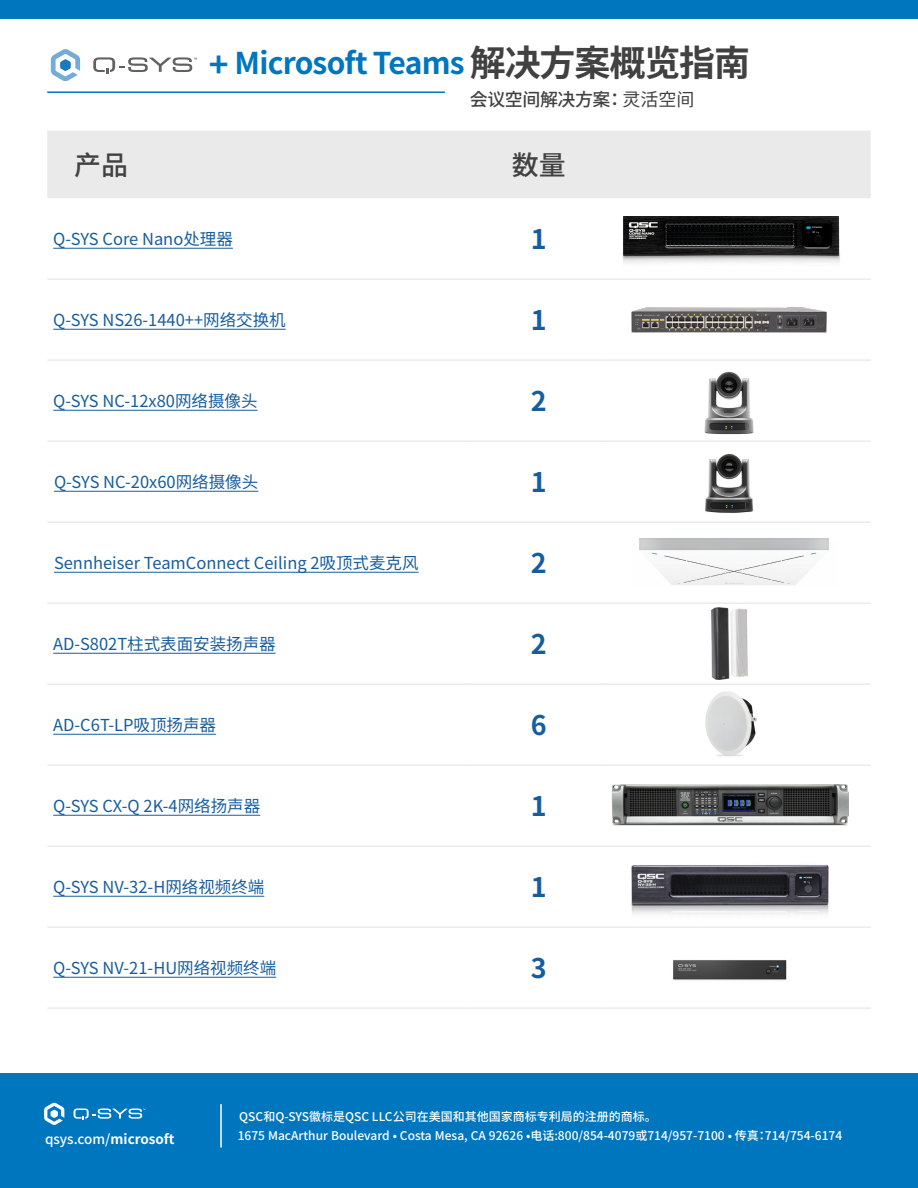
<style>
.page{position:relative;width:918px;height:1188px;background:#fff}
.page>*{position:absolute;margin:0;border:0;box-sizing:border-box;transform-origin:0 0}
.t1{font:700 36px "Noto Sans CJ Kjp";letter-spacing:-.03em;color:#414141}
.t2{font:700 30px "Noto Sans CJ Kjp";letter-spacing:-.025em;color:#0076bf}
.equip_list_model{font:700 27px "Noto Sans CJ Kjp";color:#175d9e}
.equip_list_model-2{font:500 27px "Noto Sans CJ Kjp";color:#414141}
.t3{font:500 18px "Noto Sans CJ Kjp";letter-spacing:-.025em;color:#414141}
.t4{font:16.5px "Noto Sans CJ Kjp";color:#175d9e}
.t5{font:500 13.5px "Noto Sans CJ Kjp";color:#fff}
.t6{font:500 12px "Noto Sans CJ Kjp";color:#fff}
.s1{font-weight:400}
.s2{font-size:33.6px}
.s3{font-weight:700}
</style>
<div class="page">
<div style="left:0;top:1074px;width:918px;height:114px;background:#0076bf"></div>
<hr style="left:220px;top:1104px;width:2px;height:43px;background:#fff">
<div style="left:0;top:0;width:918px;height:18px;background:#0076bf"></div>
<div style="left:47px;top:131px;width:824px;height:67px;background:#eaeaea"></div>
<hr style="left:470px;top:278px;width:138px;height:2px;background:#ebebec">
<hr style="left:608px;top:278px;width:263px;height:2px;background:#ebebec">
<hr style="left:470px;top:926px;width:138px;height:2px;background:#ebebec">
<hr style="left:608px;top:926px;width:263px;height:2px;background:#ebebec">
<hr style="left:470px;top:1007px;width:138px;height:2px;background:#ebebec">
<hr style="left:608px;top:1007px;width:263px;height:2px;background:#ebebec">
<hr style="left:470px;top:683px;width:138px;height:2px;background:#ebebec">
<hr style="left:608px;top:683px;width:263px;height:2px;background:#ebebec">
<hr style="left:47px;top:278px;width:423px;height:2px;background:#ebebec">
<hr style="left:47px;top:683px;width:423px;height:2px;background:#ebebec">
<hr style="left:47px;top:926px;width:423px;height:2px;background:#ebebec">
<hr style="left:47px;top:1007px;width:423px;height:2px;background:#ebebec">
<hr style="left:47px;top:359px;width:423px;height:2px;background:#ebebec">
<hr style="left:470px;top:359px;width:138px;height:2px;background:#ebebec">
<hr style="left:608px;top:359px;width:263px;height:2px;background:#ebebec">
<hr style="left:47px;top:440px;width:423px;height:2px;background:#ebebec">
<hr style="left:470px;top:440px;width:138px;height:2px;background:#ebebec">
<hr style="left:608px;top:440px;width:263px;height:2px;background:#ebebec">
<hr style="left:47px;top:521px;width:423px;height:2px;background:#ebebec">
<hr style="left:470px;top:521px;width:138px;height:2px;background:#ebebec">
<hr style="left:608px;top:521px;width:263px;height:2px;background:#ebebec">
<hr style="left:47px;top:602px;width:423px;height:2px;background:#ebebec">
<hr style="left:470px;top:602px;width:138px;height:2px;background:#ebebec">
<hr style="left:608px;top:602px;width:263px;height:2px;background:#ebebec">
<hr style="left:47px;top:764px;width:423px;height:2px;background:#ebebec">
<hr style="left:470px;top:764px;width:138px;height:2px;background:#ebebec">
<hr style="left:608px;top:764px;width:263px;height:2px;background:#ebebec">
<hr style="left:47px;top:845px;width:423px;height:2px;background:#ebebec">
<hr style="left:470px;top:845px;width:138px;height:2px;background:#ebebec">
<hr style="left:608px;top:845px;width:263px;height:2px;background:#ebebec">
<hr style="left:53px;top:248px;width:180px;height:1px;background:#175d9e">
<hr style="left:53px;top:329px;width:233px;height:1px;background:#175d9e">
<hr style="left:53px;top:410px;width:205px;height:1px;background:#175d9e">
<hr style="left:54px;top:491px;width:204px;height:1px;background:#175d9e">
<hr style="left:54px;top:572px;width:365px;height:1px;background:#175d9e">
<hr style="left:53px;top:653px;width:223px;height:1px;background:#175d9e">
<hr style="left:53px;top:734px;width:163px;height:1px;background:#175d9e">
<hr style="left:53px;top:815px;width:207px;height:1px;background:#175d9e">
<hr style="left:53px;top:896px;width:211px;height:1px;background:#175d9e">
<hr style="left:53px;top:977px;width:223px;height:1px;background:#175d9e">
<hr style="left:47px;top:91px;width:398px;height:2px;background:#0076bf">
<img style="left:622px;top:216px;width:218px;height:47px">
<img style="left:632px;top:308px;width:195px;height:24px">
<img style="left:704px;top:371px;width:50px;height:64px">
<img style="left:639px;top:538px;width:190px;height:47px">
<img style="left:711px;top:608px;width:37px;height:72px">
<img style="left:705px;top:691px;width:52px;height:66px">
<svg style="left:51px;top:49px;width:29px;height:32px"></svg>
<svg style="left:93px;top:57px;width:104px;height:17px"></svg>
<svg style="left:44px;top:1103px;width:20px;height:22px"></svg>
<svg style="left:74px;top:1109px;width:71px;height:11px"></svg>
<img style="left:705px;top:453px;width:49px;height:60px">
<img style="left:631px;top:865px;width:198px;height:50px">
<img style="left:611px;top:785px;width:237px;height:41px">
<img style="left:673px;top:960px;width:114px;height:21px">
<p class="t1" style="left:470px;top:42px;width:282px">解决方案概览指南</p>
<p class="t3" style="left:470px;top:89px;width:226px">会议空间解决方案：<span class="s1">灵活空间</span></p>
<p class="t2" style="left:209px;top:46px;width:257px"><span class="s2">+</span> Microsoft Teams</p>
<p class="equip_list_model-2" style="left:74px;top:150px;width:55px">产品</p>
<p class="equip_list_model-2" style="left:512px;top:150px;width:55px">数量</p>
<p class="t4" style="left:53px;top:230px;width:181px">Q-SYS Core Nano处理器</p>
<p class="equip_list_model" style="left:531px;top:224px;width:17px">1</p>
<p class="t4" style="left:53px;top:311px;width:234px">Q-SYS NS26-1440++网络交换机</p>
<p class="equip_list_model" style="left:531px;top:305px;width:17px">1</p>
<p class="t4" style="left:53px;top:392px;width:206px">Q-SYS NC-12x80网络摄像头</p>
<p class="equip_list_model" style="left:531px;top:386px;width:17px">2</p>
<p class="t4" style="left:54px;top:473px;width:206px">Q-SYS NC-20x60网络摄像头</p>
<p class="equip_list_model" style="left:531px;top:467px;width:17px">1</p>
<p class="t4" style="left:54px;top:554px;width:366px">Sennheiser TeamConnect Ceiling 2吸顶式麦克风</p>
<p class="equip_list_model" style="left:531px;top:548px;width:17px">2</p>
<p class="t4" style="left:53px;top:635px;width:224px">AD-S802T柱式表面安装扬声器</p>
<p class="equip_list_model" style="left:531px;top:629px;width:17px">2</p>
<p class="t4" style="left:53px;top:716px;width:164px">AD-C6T-LP吸顶扬声器</p>
<p class="equip_list_model" style="left:531px;top:710px;width:17px">6</p>
<p class="t4" style="left:53px;top:797px;width:209px">Q-SYS CX-Q 2K-4网络扬声器</p>
<p class="equip_list_model" style="left:531px;top:791px;width:17px">1</p>
<p class="t4" style="left:53px;top:878px;width:213px">Q-SYS NV-32-H网络视频终端</p>
<p class="equip_list_model" style="left:531px;top:872px;width:17px">1</p>
<p class="t4" style="left:53px;top:959px;width:224px">Q-SYS NV-21-HU网络视频终端</p>
<p class="equip_list_model" style="left:531px;top:953px;width:17px">3</p>
<p class="t5" style="left:45px;top:1131px;width:131px">qsys.com/<span class="s3">microsoft</span></p>
<p class="t6" style="left:239px;top:1110px;width:419px">QSC和Q-SYS徽标是QSC LLC公司在美国和其他国家商标专利局的注册的商标。</p>
<p class="t6" style="left:238px;top:1129px;width:606px">1675 MacArthur Boulevard • Costa Mesa, CA 92626 •电话:800/854-4079或714/957-7100 • 传真：714/754-6174</p>
</div>
